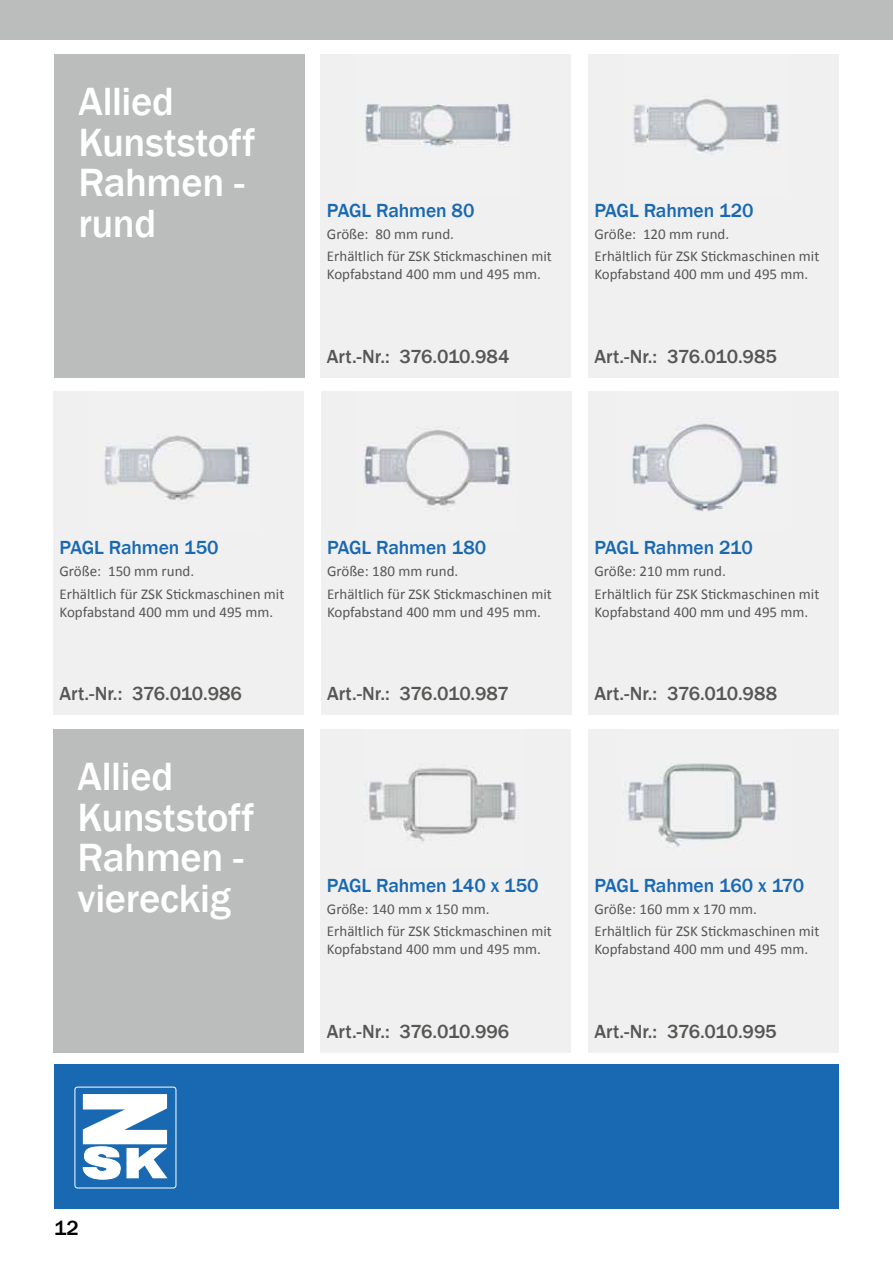
<style>
.page{position:relative;width:893px;height:1263px;background:#fff}
.page>*{position:absolute;margin:0;border:0;box-sizing:border-box;transform-origin:0 0}
.t1{font:500 40.5px/40.5px "Franklin Gothic";letter-spacing:-.01em;color:#fff}
.t2{font:500 21px "Franklin Gothic";color:#000}
.t3{font:500 19.5px "Franklin Gothic";letter-spacing:-.005em;color:#565655}
.t4{font:500 19.5px "Franklin Gothic";letter-spacing:-.01em;color:#1868b2}
.t5{font:15px/22.2px "Calibri";color:#565655}
</style>
<div class="page">
<div style="left:54px;top:1064px;width:785px;height:145px;background:#1868b2"></div>
<div style="left:0;top:0;width:893px;height:39px;background:#bbbcbc"></div>
<div style="left:74px;top:1086px;width:102px;height:102px;border:1px solid #fff;border-radius:3px"></div>
<svg style="left:83px;top:1094px;width:84px;height:85px"></svg>
<div style="left:588px;top:729px;width:251px;height:323px;background:#f0f0f0"></div>
<img style="left:628px;top:763px;width:149px;height:85px">
<div style="left:53px;top:729px;width:251px;height:323px;background:#bbbcbc"></div>
<div style="left:320px;top:729px;width:251px;height:323px;background:#f0f0f0"></div>
<img style="left:363px;top:768px;width:155px;height:74px">
<div style="left:588px;top:392px;width:251px;height:323px;background:#f0f0f0"></div>
<img style="left:632px;top:423px;width:146px;height:89px">
<div style="left:321px;top:392px;width:250px;height:323px;background:#f0f0f0"></div>
<img style="left:364px;top:427px;width:147px;height:79px">
<div style="left:53px;top:392px;width:251px;height:323px;background:#f0f0f0"></div>
<img style="left:104px;top:435px;width:147px;height:65px">
<div style="left:588px;top:54px;width:251px;height:323px;background:#f0f0f0"></div>
<img style="left:633px;top:99px;width:147px;height:55px">
<div style="left:54px;top:54px;width:251px;height:323px;background:#bbbcbc"></div>
<div style="left:320px;top:54px;width:251px;height:323px;background:#f0f0f0"></div>
<img style="left:365px;top:104px;width:147px;height:43px">
<h1 class="t1" style="left:78px;top:82px;width:178px">Allied<br>Kunststoff<br>Rahmen - rund</h1>
<h3 class="t4" style="left:327px;top:198px;width:149px">PAGL Rahmen 80</h3>
<p class="t5" style="left:327px;top:223px;width:226px">Größe: 80 mm rund.<br>Erhältlich für ZSK Stickmaschinen mit</p>
<p class="t5" style="left:327px;top:263px;width:215px">Kopfabstand 400 mm und 495 mm.</p>
<h3 class="t3" style="left:327px;top:344px;width:184px">Art.-Nr.: 376.010.984</h3>
<h3 class="t4" style="left:594px;top:198px;width:161px">PAGL Rahmen 120</h3>
<p class="t5" style="left:594px;top:223px;width:226px">Größe: 120 mm rund.<br>Erhältlich für ZSK Stickmaschinen mit</p>
<p class="t5" style="left:594px;top:263px;width:215px">Kopfabstand 400 mm und 495 mm.</p>
<h3 class="t3" style="left:594px;top:344px;width:184px">Art.-Nr.: 376.010.985</h3>
<h3 class="t4" style="left:60px;top:535px;width:161px">PAGL Rahmen 150</h3>
<p class="t5" style="left:60px;top:560px;width:226px">Größe: 150 mm rund.<br>Erhältlich für ZSK Stickmaschinen mit</p>
<p class="t5" style="left:60px;top:600px;width:215px">Kopfabstand 400 mm und 495 mm.</p>
<h3 class="t3" style="left:60px;top:682px;width:184px">Art.-Nr.: 376.010.986</h3>
<h1 class="t1" style="left:78px;top:757px;width:178px">Allied<br>Kunststoff<br>Rahmen - viereckig</h1>
<h3 class="t4" style="left:327px;top:535px;width:161px">PAGL Rahmen 180</h3>
<p class="t5" style="left:327px;top:560px;width:226px">Größe: 180 mm rund.<br>Erhältlich für ZSK Stickmaschinen mit</p>
<p class="t5" style="left:327px;top:600px;width:215px">Kopfabstand 400 mm und 495 mm.</p>
<h3 class="t3" style="left:327px;top:682px;width:184px">Art.-Nr.: 376.010.987</h3>
<h3 class="t4" style="left:327px;top:873px;width:213px">PAGL Rahmen 140 x 150</h3>
<p class="t5" style="left:327px;top:898px;width:226px">Größe: 140 mm x 150 mm.<br>Erhältlich für ZSK Stickmaschinen mit</p>
<p class="t5" style="left:327px;top:938px;width:215px">Kopfabstand 400 mm und 495 mm.</p>
<h3 class="t3" style="left:327px;top:1019px;width:184px">Art.-Nr.: 376.010.996</h3>
<h3 class="t4" style="left:594px;top:535px;width:160px">PAGL Rahmen 210</h3>
<p class="t5" style="left:594px;top:560px;width:226px">Größe: 210 mm rund.<br>Erhältlich für ZSK Stickmaschinen mit</p>
<p class="t5" style="left:594px;top:600px;width:215px">Kopfabstand 400 mm und 495 mm.</p>
<h3 class="t3" style="left:594px;top:682px;width:184px">Art.-Nr.: 376.010.988</h3>
<h3 class="t4" style="left:594px;top:873px;width:211px">PAGL Rahmen 160 x 170</h3>
<p class="t5" style="left:594px;top:898px;width:226px">Größe: 160 mm x 170 mm.<br>Erhältlich für ZSK Stickmaschinen mit</p>
<p class="t5" style="left:594px;top:938px;width:215px">Kopfabstand 400 mm und 495 mm.</p>
<h3 class="t3" style="left:594px;top:1019px;width:184px">Art.-Nr.: 376.010.995</h3>
<h2 class="t2" style="left:54px;top:1215px;width:26px">12</h2>
</div>
